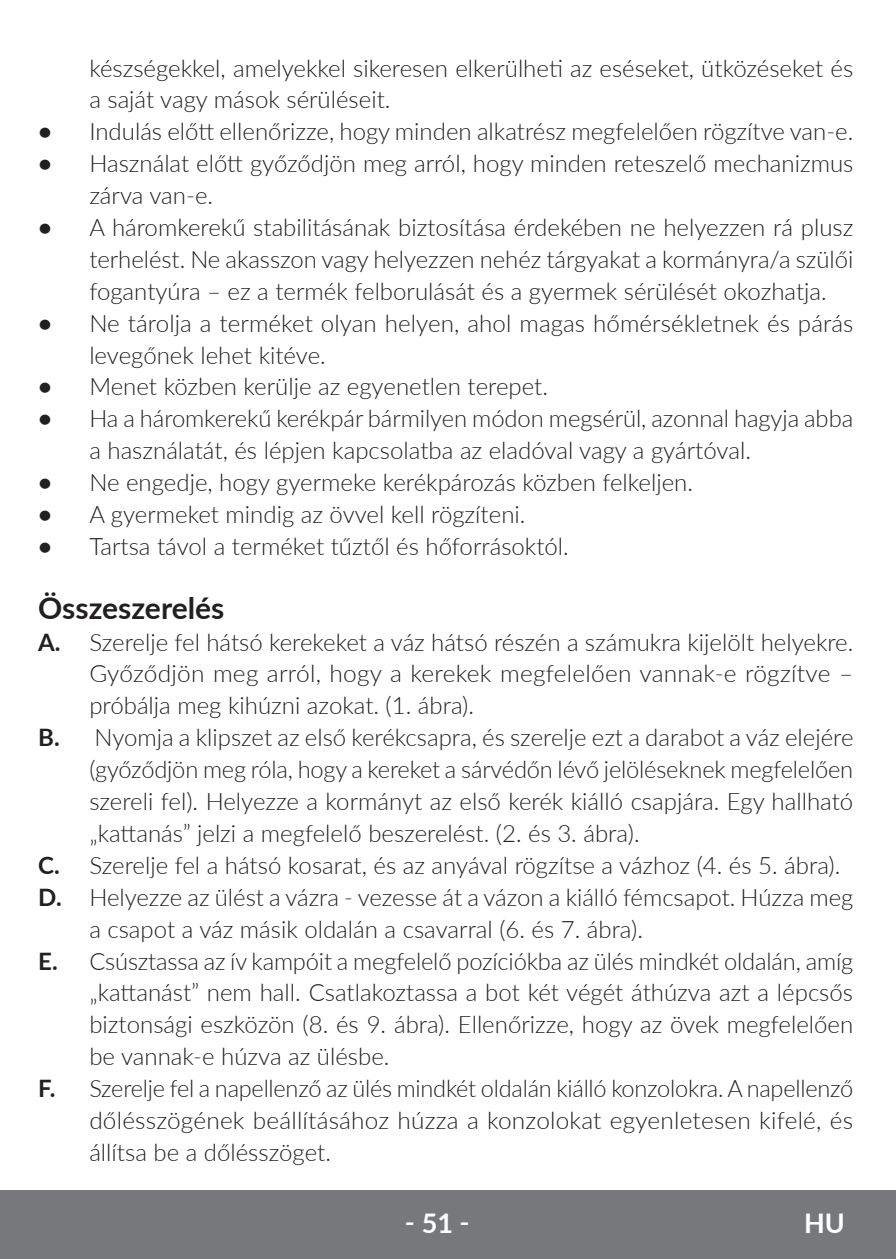
<style>
.page{position:relative;width:896px;height:1259px;background:#fff}
.page>*{position:absolute;margin:0;border:0;box-sizing:border-box;transform-origin:0 0}
.t1{font:700 30px "Lato";color:#231f20}
.t2{font:700 27px "Lato";color:#fff}
.t3{font:300 24px/31.8px "Lato";color:#231f20}
.s1{font-weight:700}
</style>
<div class="page">
<div style="left:0;top:1190px;width:895px;height:69px;background:#76787b"></div>
<p class="t3" style="left:89px;top:51px;width:765px">készségekkel, amelyekkel sikeresen elkerülheti az eséseket, ütközéseket és a saját vagy mások sérüléseit.</p>
<p class="t3" style="left:38px;top:115px;width:816px"><span class="s1">•</span> Indulás előtt ellenőrizze, hogy minden alkatrész megfelelően rögzítve van-e.</p>
<p class="t3" style="left:89px;top:147px;width:765px;text-indent:-51px"><span class="s1">•</span> Használat előtt győződjön meg arról, hogy minden reteszelő mechanizmus zárva van-e.</p>
<p class="t3" style="left:89px;top:211px;width:765px;text-align:justify;text-indent:-51px"><span class="s1">•</span> A háromkerekű stabilitásának biztosítása érdekében ne helyezzen rá plusz terhelést. Ne akasszon vagy helyezzen nehéz tárgyakat a kormányra/a szülői fogantyúra – ez a termék felborulását és a gyermek sérülését okozhatja.</p>
<p class="t3" style="left:89px;top:306px;width:765px;text-indent:-51px"><span class="s1">•</span> Ne tárolja a terméket olyan helyen, ahol magas hőmérsékletnek és párás levegőnek lehet kitéve.</p>
<p class="t3" style="left:38px;top:370px;width:511px"><span class="s1">•</span> Menet közben kerülje az egyenetlen terepet.</p>
<p class="t3" style="left:89px;top:402px;width:765px;text-indent:-51px"><span class="s1">•</span> Ha a háromkerekű kerékpár bármilyen módon megsérül, azonnal hagyja abba a használatát, és lépjen kapcsolatba az eladóval vagy a gyártóval.</p>
<p class="t3" style="left:38px;top:466px;width:656px"><span class="s1">•</span> Ne engedje, hogy gyermeke kerékpározás közben felkeljen.</p>
<p class="t3" style="left:38px;top:498px;width:488px"><span class="s1">•</span> A gyermeket mindig az övvel kell rögzíteni.</p>
<p class="t3" style="left:38px;top:529px;width:532px"><span class="s1">•</span> Tartsa távol a terméket tűztől és hőforrásoktól.</p>
<p class="t1" style="left:38px;top:592px;width:188px">Összeszerelés</p>
<p class="t3" style="left:38px;top:625px;width:816px"><span class="s1">A.</span> Szerelje fel hátsó kerekeket a váz hátsó részén a számukra kijelölt helyekre.</p>
<p class="t3" style="left:89px;top:657px;width:765px">Győződjön meg arról, hogy a kerekek megfelelően vannak-e rögzítve –</p>
<p class="t3" style="left:89px;top:689px;width:386px">próbálja meg kihúzni azokat. (1. ábra).</p>
<p class="t3" style="left:38px;top:721px;width:816px"><span class="s1">B.</span> Nyomja a klipszet az első kerékcsapra, és szerelje ezt a darabot a váz elejére</p>
<p class="t3" style="left:89px;top:753px;width:765px">(győződjön meg róla, hogy a kereket a sárvédőn lévő jelöléseknek megfelelően</p>
<p class="t3" style="left:89px;top:785px;width:765px">szereli fel). Helyezze a kormányt az első kerék kiálló csapjára. Egy hallható</p>
<p class="t3" style="left:89px;top:816px;width:551px">„kattanás” jelzi a megfelelő beszerelést. (2. és 3. ábra).</p>
<p class="t3" style="left:38px;top:848px;width:803px"><span class="s1">C.</span> Szerelje fel a hátsó kosarat, és az anyával rögzítse a vázhoz (4. és 5. ábra).</p>
<p class="t3" style="left:38px;top:880px;width:816px"><span class="s1">D.</span> Helyezze az ülést a vázra - vezesse át a vázon a kiálló fémcsapot. Húzza meg</p>
<p class="t3" style="left:89px;top:912px;width:555px">a csapot a váz másik oldalán a csavarral (6. és 7. ábra).</p>
<p class="t3" style="left:38px;top:944px;width:816px"><span class="s1">E.</span> Csúsztassa az ív kampóit a megfelelő pozíciókba az ülés mindkét oldalán, amíg</p>
<p class="t3" style="left:89px;top:976px;width:765px">„kattanást” nem hall. Csatlakoztassa a bot két végét áthúzva azt a lépcsős</p>
<p class="t3" style="left:89px;top:1008px;width:765px">biztonsági eszközön (8. és 9. ábra). Ellenőrizze, hogy az övek megfelelően</p>
<p class="t3" style="left:89px;top:1040px;width:302px">be vannak-e húzva az ülésbe.</p>
<p class="t3" style="left:38px;top:1072px;width:816px"><span class="s1">F.</span> Szerelje fel a napellenző az ülés mindkét oldalán kiálló konzolokra. A napellenző</p>
<p class="t3" style="left:89px;top:1103px;width:765px">dőlésszögének beállításához húzza a konzolokat egyenletesen kifelé, és</p>
<p class="t3" style="left:89px;top:1135px;width:243px">állítsa be a dőlésszöget.</p>
<p class="t2" style="left:405px;top:1203px;width:66px">‑ 51 ‑</p>
<p class="t2" style="left:804px;top:1207px;width:42px">HU</p>
</div>
